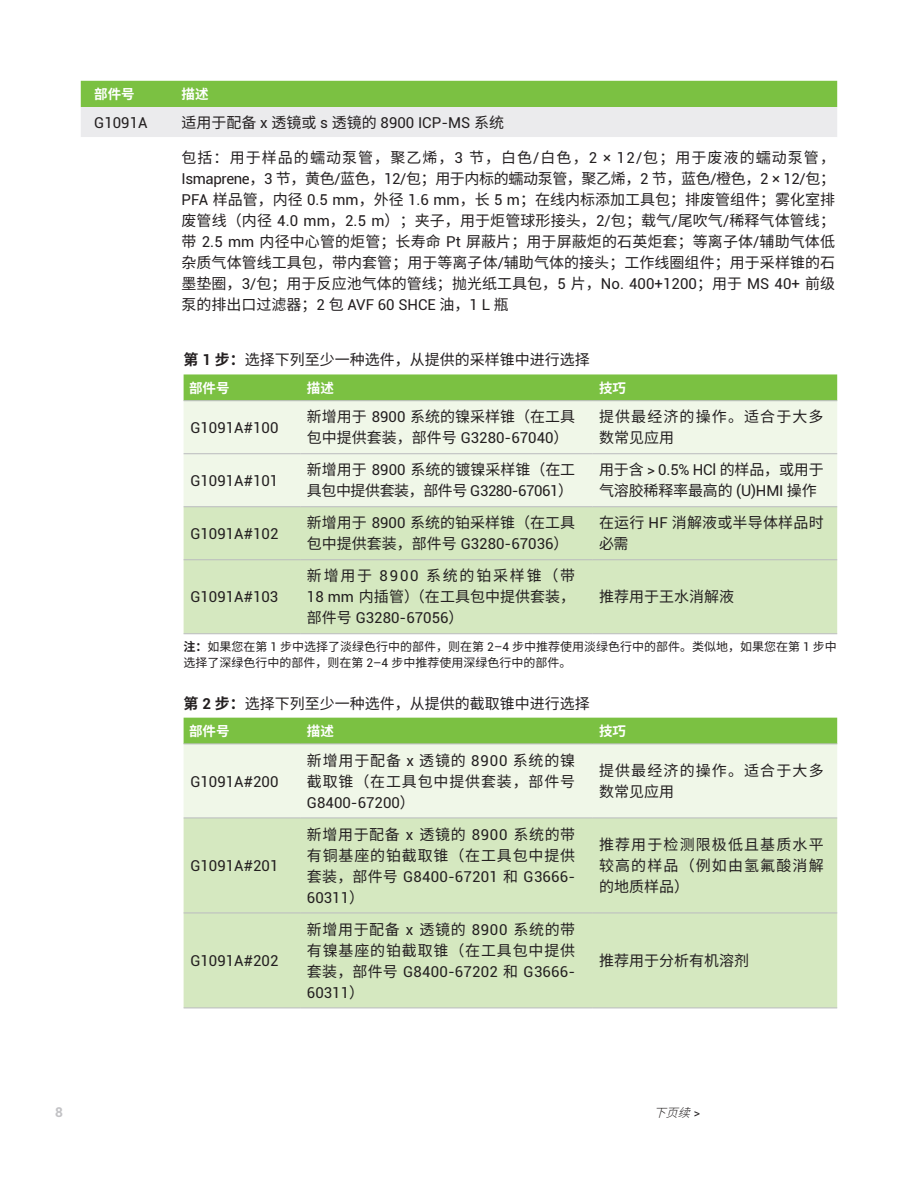
<style>
.page{position:relative;width:918px;height:1188px;background:#fff}
.page>*{position:absolute;margin:0;border:0;box-sizing:border-box;transform-origin:0 0}
.t1{font:15px/21px "Noto Sans CJ Ksc";letter-spacing:.005em;color:#231f20}
.t2{font:15px/21px "Roboto";color:#231f20}
.t3{font:15px/21px "Noto Sans CJ Ksc";letter-spacing:.055em;color:#231f20}
.t4{font:15px/21px "Noto Sans CJ Ksc";letter-spacing:.075em;color:#231f20}
.t5{font:700 13.5px "Noto Sans CJ Ksc";color:#fff}
.t6{font:700 13.5px "Roboto";color:#c2c2c5}
.t7{font:12px/16.5px "Noto Sans CJ Ksc";color:#231f20}
.t8{font:italic 300 12px "Noto Sans CJ Ksc";color:#231f20}
.s1{font-family:"Roboto"}
.s2{font-weight:700}
.s3{font-family:"Roboto";font-weight:700}
.s4{font-family:"Noto Sans CJ Ksc"}
.s5{font-family:"Roboto";font-weight:400;font-style:normal}
</style>
<div class="page">
<div style="left:184px;top:374px;width:653px;height:26px;background:#7bc142"></div>
<div style="left:184px;top:401px;width:653px;height:105px;background:#f0f7e8"></div>
<svg style="left:184px;top:507px;width:653px;height:501px;fill:#d5e8c0"></svg>
<div style="left:184px;top:745px;width:653px;height:73px;background:#f0f7e8"></div>
<div style="left:184px;top:819px;width:653px;height:94px;background:#d5e8c0"></div>
<hr style="left:184px;top:400px;width:116px;height:1px;background:#babbbe">
<hr style="left:300px;top:400px;width:292px;height:1px;background:#babbbe">
<hr style="left:592px;top:400px;width:245px;height:1px;background:#babbbe">
<hr style="left:184px;top:453px;width:116px;height:1px;background:#babbbe">
<hr style="left:300px;top:453px;width:292px;height:1px;background:#babbbe">
<hr style="left:592px;top:453px;width:245px;height:1px;background:#babbbe">
<hr style="left:184px;top:506px;width:116px;height:1px;background:#babbbe">
<hr style="left:300px;top:506px;width:292px;height:1px;background:#babbbe">
<hr style="left:592px;top:506px;width:245px;height:1px;background:#babbbe">
<hr style="left:184px;top:559px;width:116px;height:1px;background:#babbbe">
<hr style="left:300px;top:559px;width:292px;height:1px;background:#babbbe">
<hr style="left:592px;top:559px;width:245px;height:1px;background:#babbbe">
<hr style="left:184px;top:744px;width:116px;height:1px;background:#babbbe">
<hr style="left:300px;top:744px;width:292px;height:1px;background:#babbbe">
<hr style="left:592px;top:744px;width:245px;height:1px;background:#babbbe">
<hr style="left:184px;top:818px;width:116px;height:1px;background:#babbbe">
<hr style="left:300px;top:818px;width:292px;height:1px;background:#babbbe">
<hr style="left:592px;top:818px;width:245px;height:1px;background:#babbbe">
<hr style="left:184px;top:913px;width:116px;height:1px;background:#babbbe">
<hr style="left:300px;top:913px;width:292px;height:1px;background:#babbbe">
<hr style="left:592px;top:913px;width:245px;height:1px;background:#babbbe">
<hr style="left:184px;top:1008px;width:116px;height:1px;background:#babbbe">
<hr style="left:300px;top:1008px;width:292px;height:1px;background:#babbbe">
<hr style="left:592px;top:1008px;width:245px;height:1px;background:#babbbe">
<hr style="left:184px;top:633px;width:116px;height:1px;background:#babbbe">
<hr style="left:300px;top:633px;width:292px;height:1px;background:#babbbe">
<hr style="left:592px;top:633px;width:245px;height:1px;background:#babbbe">
<svg style="left:81px;top:81px;width:756px;height:56px;background:#b6d79d"></svg>
<p class="t5" style="left:94px;top:86px;width:42px">部件号</p>
<p class="t5" style="left:182px;top:86px;width:28px">描述</p>
<p class="t2" style="left:94px;top:111px;width:55px">G1091A</p>
<p class="t1" style="left:182px;top:112px;width:324px">适用于配备 <span class="s1">x</span> 透镜或 <span class="s1">s</span> 透镜的 <span class="s1">8900 ICP-MS</span> 系统</p>
<p class="t1" style="left:181px;top:147px;width:655px;text-align:justify">包括：用于样品的蠕动泵管，聚乙烯，<span class="s1">3</span> 节，白色<span class="s1">/</span>白色，<span class="s1">2 × 12/</span>包；用于废液的蠕动泵管，<span class="s1">Ismaprene</span>，<span class="s1">3</span> 节，黄色<span class="s1">/</span>蓝色，<span class="s1">12/</span>包；用于内标的蠕动泵管，聚乙烯，<span class="s1">2</span> 节，蓝色<span class="s1">/</span>橙色，<span class="s1">2 × 12/</span>包；<span class="s1">PFA</span> 样品管，内径 <span class="s1">0.5 mm</span>，外径 <span class="s1">1.6 mm</span>，长 <span class="s1">5 m</span>；在线内标添加工具包；排废管组件；雾化室排废管线（内径 <span class="s1">4.0 mm</span>，<span class="s1">2.5 m</span>）；夹子，用于炬管球形接头，<span class="s1">2/</span>包；载气<span class="s1">/</span>尾吹气<span class="s1">/</span>稀释气体管线；带 <span class="s1">2.5 mm</span> 内径中心管的炬管；长寿命 <span class="s1">Pt</span> 屏蔽片；用于屏蔽炬的石英炬套；等离子体<span class="s1">/</span>辅助气体低杂质气体管线工具包，带内套管；用于等离子体<span class="s1">/</span>辅助气体的接头；工作线圈组件；用于采样锥的石墨垫圈，<span class="s1">3/</span>包；用于反应池气体的管线；抛光纸工具包，<span class="s1">5</span> 片，<span class="s1">No. 400+1200</span>；用于 <span class="s1">MS 40+</span> 前级泵的排出口过滤器；<span class="s1">2</span> 包 <span class="s1">AVF 60 SHCE</span> 油，<span class="s1">1 L</span> 瓶</p>
<p class="t1" style="left:184px;top:350px;width:408px"><span class="s2">第</span> <span class="s3">1</span> <span class="s2">步：</span>选择下列至少一种选件，从提供的采样锥中进行选择</p>
<p class="t5" style="left:189px;top:380px;width:42px">部件号</p>
<p class="t5" style="left:307px;top:380px;width:28px">描述</p>
<p class="t5" style="left:599px;top:380px;width:28px">技巧</p>
<p class="t2" style="left:190px;top:417px;width:90px">G1091A#100</p>
<p class="t1" style="left:307px;top:407px;width:270px">新增用于 <span class="s1">8900</span> 系统的镍采样锥（在工具包中提供套装，部件号 <span class="s1">G3280-67040</span>）</p>
<p class="t4" style="left:599px;top:407px;width:226px">提供最经济的操作。适合于大多数常见应用</p>
<p class="t2" style="left:190px;top:470px;width:90px">G1091A#101</p>
<p class="t2" style="left:190px;top:523px;width:90px">G1091A#102</p>
<p class="t1" style="left:307px;top:460px;width:270px">新增用于 <span class="s1">8900</span> 系统的镀镍采样锥（在工具包中提供套装，部件号 <span class="s1">G3280-67061</span>）</p>
<p class="t1" style="left:599px;top:460px;width:226px">用于含 <span class="s1">&gt; 0.5% HCl</span> 的样品，或用于气溶胶稀释率最高的 <span class="s1">(U)HMI</span> 操作</p>
<p class="t1" style="left:307px;top:513px;width:270px">新增用于 <span class="s1">8900</span> 系统的铂采样锥（在工具包中提供套装，部件号 <span class="s1">G3280-67036</span>）</p>
<p class="t1" style="left:599px;top:513px;width:226px">在运行 <span class="s1">HF</span> 消解液或半导体样品时必需</p>
<p class="t1" style="left:307px;top:566px;width:270px">新增用于 <span class="s1">8900</span> 系统的铂采样锥（带<br><span class="s1">18 mm</span> 内插管）（在工具包中提供套装，</p>
<p class="t2" style="left:307px;top:607px;width:158px"><span class="s4">部件号</span> G3280-67056<span class="s4">）</span></p>
<p class="t1" style="left:599px;top:587px;width:136px">推荐用于王水消解液</p>
<p class="t7" style="left:184px;top:638px;width:655px"><span class="s2">注：</span>如果您在第 <span class="s1">1</span> 步中选择了淡绿色行中的部件，则在第 <span class="s1">2–4</span> 步中推荐使用淡绿色行中的部件。类似地，如果您在第 <span class="s1">1</span> 步中选择了深绿色行中的部件，则在第 <span class="s1">2–4</span> 步中推荐使用深绿色行中的部件。</p>
<p class="t1" style="left:184px;top:694px;width:408px"><span class="s2">第</span> <span class="s3">2</span> <span class="s2">步：</span>选择下列至少一种选件，从提供的截取锥中进行选择</p>
<p class="t5" style="left:189px;top:723px;width:42px">部件号</p>
<p class="t5" style="left:307px;top:723px;width:28px">描述</p>
<p class="t5" style="left:599px;top:723px;width:28px">技巧</p>
<p class="t2" style="left:190px;top:770px;width:90px">G1091A#200</p>
<p class="t2" style="left:190px;top:586px;width:90px">G1091A#103</p>
<p class="t3" style="left:307px;top:750px;width:270px">新增用于配备 <span class="s1">x</span> 透镜的 <span class="s1">8900</span> 系统的镍截取锥（在工具包中提供套装，部件号</p>
<p class="t2" style="left:307px;top:791px;width:109px">G8400-67200<span class="s4">）</span></p>
<p class="t4" style="left:599px;top:760px;width:226px">提供最经济的操作。适合于大多数常见应用</p>
<p class="t2" style="left:190px;top:855px;width:90px">G1091A#201</p>
<p class="t2" style="left:190px;top:950px;width:90px">G1091A#202</p>
<p class="t3" style="left:307px;top:824px;width:270px">新增用于配备 <span class="s1">x</span> 透镜的 <span class="s1">8900</span> 系统的带有铜基座的铂截取锥（在工具包中提供</p>
<p class="t2" style="left:307px;top:865px;width:270px"><span class="s4">套装，部件号</span> G8400-67201 <span class="s4">和</span> G3666-<br>60311<span class="s4">）</span></p>
<p class="t3" style="left:307px;top:919px;width:270px">新增用于配备 <span class="s1">x</span> 透镜的 <span class="s1">8900</span> 系统的带有镍基座的铂截取锥（在工具包中提供</p>
<p class="t2" style="left:307px;top:960px;width:270px"><span class="s4">套装，部件号</span> G8400-67202 <span class="s4">和</span> G3666-<br>60311<span class="s4">）</span></p>
<p class="t1" style="left:599px;top:834px;width:226px;text-align:justify">推荐用于检测限极低且基质水平较高的样品（例如由氢氟酸消解的地质样品）</p>
<p class="t1" style="left:599px;top:950px;width:151px">推荐用于分析有机溶剂</p>
<p class="t6" style="left:55px;top:1102px;width:9px">8</p>
<p class="t8" style="left:654px;top:1106px;width:48px">下页续<span class="s5">&gt;</span></p>
</div>
